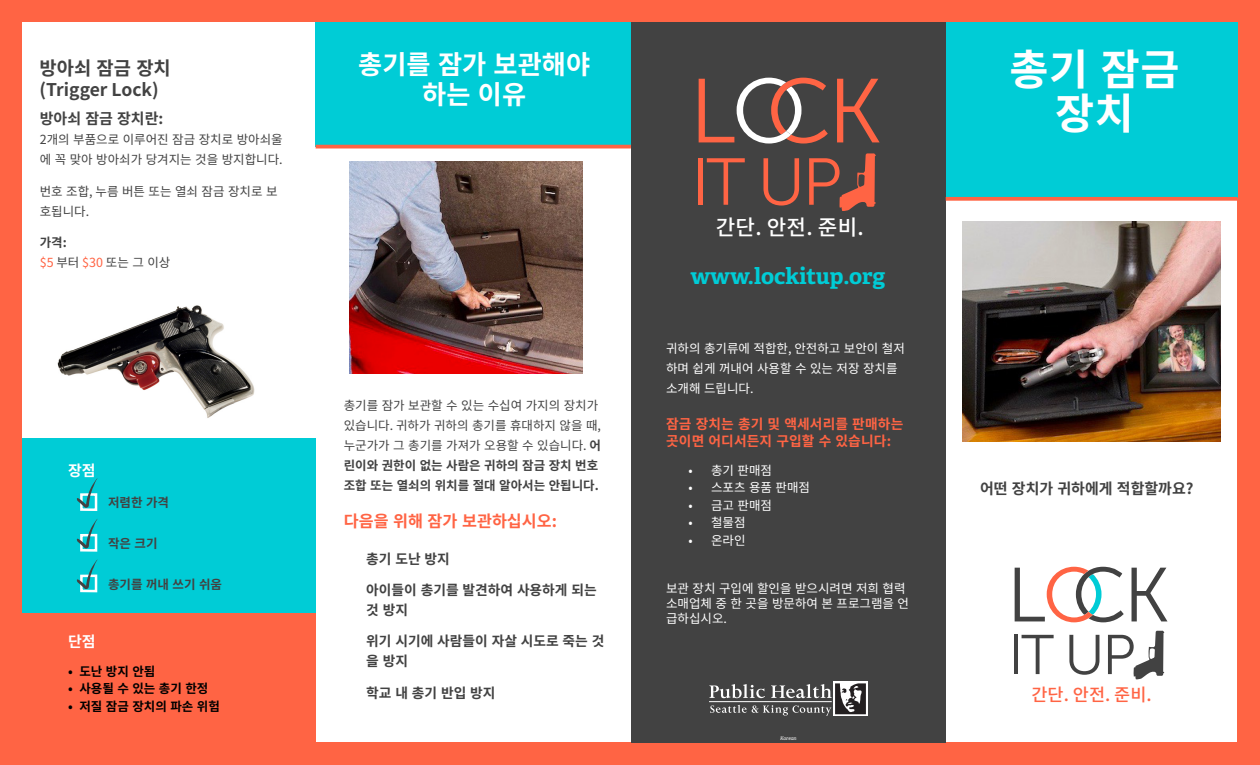
<style>
.page{position:relative;width:1260px;height:765px;background:#fff}
.page>*{position:absolute;margin:0;border:0;box-sizing:border-box;transform-origin:0 0}
.t1{font:700 42.5px/43.8px "Noto Sans KR";color:#fff;text-align:center}
.t2{font:700 26.25px/30px "Noto Sans KR";color:#fff;text-align:center}
.t3{font:700 22.5px "Adelle";color:#00ccd6}
.t4{font:500 21.25px "Noto Sans KR";color:#fff}
.t5{font:700 18.75px "Noto Sans KR";color:#424242}
.t6{font:700 17.5px "Noto Sans KR";color:#424242}
.t7{font:500 17.5px "Noto Sans KR";color:#ff6444}
.t8{font:700 16.25px "Noto Sans KR";color:#ff6444}
.t9{font:700 15px "Noto Sans KR";color:#424242}
.t10{font:700 15px "Noto Sans KR";color:#fff}
.t11{font:700 13.75px/20px "Noto Sans KR";color:#424242}
.t12{font:700 13.75px/16.5px "Noto Sans KR";letter-spacing:.01em;color:#ff6444}
.t13{font:12.5px/20px "Noto Sans KR";color:#424242}
.t14{font:12.5px/20px "Noto Sans KR";color:#fff}
.t15{font:700 12.5px "Noto Sans KR";color:#000}
.t16{font:700 12.5px "Noto Sans KR";color:#424242}
.t17{font:italic 5px "Adelle";color:#fff}
.s1{font-weight:700}
.s2{color:#ff6444}
</style>
<div class="page">
<div style="left:0;top:0;width:1260px;height:22px;background:#ff6444"></div>
<div style="left:0;top:742px;width:1260px;height:23px;background:#ff6444"></div>
<div style="left:0;top:0;width:22px;height:765px;background:#ff6444"></div>
<div style="left:1238px;top:0;width:22px;height:765px;background:#ff6444"></div>
<img style="left:350px;top:162px;width:233px;height:211px">
<img style="left:963px;top:221px;width:258px;height:220px">
<img style="left:57px;top:305px;width:198px;height:113px">
<div style="left:316px;top:22px;width:315px;height:124px;background:#00ccd6"></div>
<div style="left:922px;top:22px;width:316px;height:176px;background:#00ccd6"></div>
<div style="left:631px;top:22px;width:315px;height:720px;background:#424242"></div>
<div style="left:22px;top:438px;width:294px;height:175px;background:#00ccd6"></div>
<div style="left:6px;top:613px;width:310px;height:129px;background:#ff6444"></div>
<div style="left:80px;top:493px;width:17px;height:18px;border:2px solid #fff"></div>
<svg style="left:77px;top:478px;width:20px;height:30px"></svg>
<div style="left:80px;top:534px;width:17px;height:18px;border:2px solid #fff"></div>
<svg style="left:77px;top:519px;width:20px;height:29px"></svg>
<div style="left:80px;top:575px;width:17px;height:17px;border:2px solid #fff"></div>
<svg style="left:77px;top:560px;width:20px;height:29px"></svg>
<hr style="left:316px;top:145px;width:315px;height:3px;background:#ff6444">
<svg style="left:946px;top:197px;width:292px;height:4px"></svg>
<hr style="left:698px;top:158px;width:4px;height:47px;background:#ff6444">
<svg style="left:707px;top:158px;width:38px;height:47px"></svg>
<svg style="left:764px;top:158px;width:35px;height:48px"></svg>
<svg style="left:809px;top:153px;width:67px;height:58px"></svg>
<svg style="left:837px;top:79px;width:43px;height:63px"></svg>
<svg style="left:699px;top:78px;width:129px;height:66px"></svg>
<hr style="left:1014px;top:635px;width:4px;height:39px;background:#424242">
<svg style="left:1022px;top:635px;width:32px;height:39px"></svg>
<svg style="left:1069px;top:635px;width:30px;height:40px"></svg>
<svg style="left:1108px;top:631px;width:56px;height:49px"></svg>
<svg style="left:1132px;top:568px;width:35px;height:53px"></svg>
<svg style="left:1015px;top:567px;width:109px;height:55px"></svg>
<div style="left:833px;top:682px;width:35px;height:34px;background:#fff"></div>
<svg style="left:709px;top:683px;width:157px;height:33px"></svg>
<p class="t5" style="left:40px;top:58px;width:133px">방아쇠 잠금 장치</p>
<p class="t6" style="left:40px;top:80px;width:121px">(Trigger Lock)</p>
<p class="t9" style="left:40px;top:111px;width:125px">방아쇠 잠금 장치란:</p>
<p class="t13" style="left:40px;top:130px;width:244px">2개의 부품으로 이루어진 잠금 장치로 방아쇠울 에 꼭 맞아 방아쇠가 당겨지는 것을 방지합니다.</p>
<p class="t13" style="left:40px;top:181px;width:239px">번호 조합, 누름 버튼 또는 열쇠 잠금 장치로 보 호됩니다.</p>
<p class="t13" style="left:40px;top:233px;width:132px"><span class="s1">가격:<br></span><span class="s2">$5</span> 부터 <span class="s2">$30</span> 또는 그 이상</p>
<p class="t10" style="left:68px;top:462px;width:29px">장점</p>
<p class="t16" style="left:108px;top:495px;width:63px">저렴한 가격</p>
<p class="t16" style="left:108px;top:536px;width:51px">작은 크기</p>
<p class="t16" style="left:108px;top:578px;width:116px">총기를 꺼내 쓰기 쉬움</p>
<p class="t10" style="left:68px;top:633px;width:29px">단점</p>
<p class="t15" style="left:68px;top:664px;width:89px">• 도난 방지 안됨</p>
<p class="t15" style="left:68px;top:681px;width:142px">• 사용될 수 있는 총기 한정</p>
<p class="t15" style="left:68px;top:699px;width:153px">• 저질 잠금 장치의 파손 위험</p>
<p class="t2" style="left:358px;top:50px;width:234px">총기를 잠가 보관해야 하는 이유</p>
<p class="t13" style="left:344px;top:396px;width:259px">총기를 잠가 보관할 수 있는 수십여 가지의 장치가 있습니다. 귀하가 귀하의 총기를 휴대하지 않을 때, 누군가가 그 총기를 가져가 오용할 수 있습니다. <span class="s1">어 린이와 권한이 없는 사람은 귀하의 잠금 장치 번호 조합 또는 열쇠의 위치를 절대 알아서는 안됩니다.</span></p>
<p class="t8" style="left:344px;top:512px;width:215px">다음을 위해 잠가 보관하십시오:</p>
<p class="t11" style="left:366px;top:549px;width:85px">총기 도난 방지</p>
<p class="t11" style="left:366px;top:580px;width:232px">아이들이 총기를 발견하여 사용하게 되는 것 방지</p>
<p class="t11" style="left:366px;top:632px;width:240px">위기 시기에 사람들이 자살 시도로 죽는 것 을 방지</p>
<p class="t11" style="left:366px;top:683px;width:131px">학교 내 총기 반입 방지</p>
<p class="t4" style="left:716px;top:215px;width:149px">간단. 안전. 준비.</p>
<p class="t3" style="left:690px;top:262px;width:196px">www.lockitup.org</p>
<p class="t14" style="left:666px;top:339px;width:240px">귀하의 총기류에 적합한, 안전하고 보안이 철저 하며 쉽게 꺼내어 사용할 수 있는 저장 장치를 소개해 드립니다.</p>
<p class="t12" style="left:666px;top:416px;width:239px">잠금 장치는 총기 및 액세서리를 판매하는 곳이면 어디서든지 구입할 수 있습니다:</p>
<p class="t14" style="left:689px;top:460px;width:85px">• 총기 판매점</p>
<p class="t14" style="left:689px;top:478px;width:123px">• 스포츠 용품 판매점</p>
<p class="t14" style="left:689px;top:495px;width:85px">• 금고 판매점</p>
<p class="t14" style="left:689px;top:513px;width:58px">• 철물점</p>
<p class="t14" style="left:689px;top:530px;width:58px">• 온라인</p>
<p class="t14" style="left:666px;top:581px;width:245px;line-height:15px">보관 장치 구입에 할인을 받으시려면 저희 협력 소매업체 중 한 곳을 방문하여 본 프로그램을 언 급하십시오.</p>
<p class="t17" style="left:780px;top:735px;width:18px">Korean</p>
<p class="t1" style="left:1010px;top:49px;width:172px">총기 잠금 장치</p>
<p class="t9" style="left:980px;top:480px;width:215px">어떤 장치가 귀하에게 적합할까요?</p>
<p class="t7" style="left:1032px;top:684px;width:122px">간단. 안전. 준비.</p>
</div>
